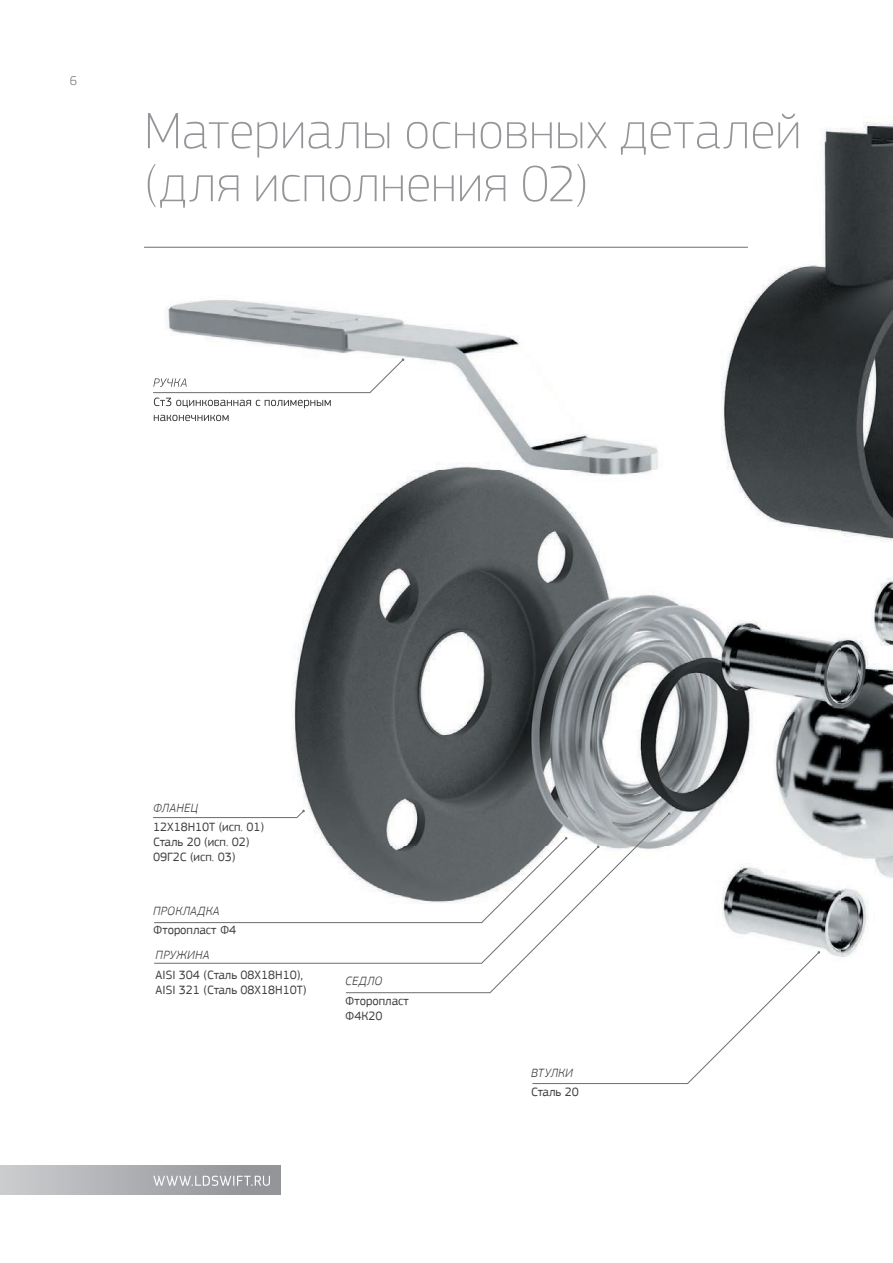
<style>
.page{position:relative;width:893px;height:1263px;background:#fff}
.page>*{position:absolute;margin:0;border:0;box-sizing:border-box;transform-origin:0 0}
.t1{font:100 52.95px/52.9px "PF Square Sans Pro";letter-spacing:.015em;color:#939598}
.t2{font:12.6px/15px "PF Square Sans Pro";color:#3e3e3f}
.t3{font:italic 300 12.6px "PF Square Sans Pro";letter-spacing:.02em;color:#3e3e3f}
</style>
<div class="page">
<img style="left:144px;top:122px;width:749px;height:872px">
<hr style="left:144px;top:247px;width:604px;height:1px;background:#6c6d70">
<svg style="left:154px;top:415px;width:75px;height:6px"></svg>
<svg style="left:153px;top:359px;width:251px;height:49px"></svg>
<svg style="left:153px;top:810px;width:151px;height:8px"></svg>
<svg style="left:346px;top:814px;width:323px;height:179px"></svg>
<svg style="left:532px;top:951px;width:288px;height:133px"></svg>
<svg style="left:154px;top:837px;width:413px;height:10px"></svg>
<svg style="left:154px;top:847px;width:444px;height:117px"></svg>
<svg style="left:70px;top:76px;width:7px;height:9px"></svg>
<div style="left:0;top:1165px;width:281px;height:30px;background:linear-gradient(to right,#cbcccf,#8e9093)"></div>
<svg style="left:153px;top:1176px;width:117px;height:10px"></svg>
<h1 class="t1" style="left:144px;top:103px;width:658px">Материалы основных деталей (для исполнения 02)</h1>
<p class="t3" style="left:153px;top:800px;width:46px">ФЛАНЕЦ</p>
<p class="t2" style="left:153px;top:819px;width:112px">12Х18Н10Т (исп. 01)<br>Сталь 20 (исп. 02)<br>09Г2С (исп. 03)</p>
<p class="t3" style="left:153px;top:903px;width:68px">ПРОКЛАДКА</p>
<p class="t2" style="left:153px;top:923px;width:85px">Фторопласт Ф4</p>
<p class="t3" style="left:156px;top:948px;width:55px">ПРУЖИНА</p>
<p class="t2" style="left:156px;top:967px;width:152px">AISI 304 (Сталь 08Х18Н10),<br>AISI 321 (Сталь 08Х18Н10Т)</p>
<p class="t3" style="left:345px;top:974px;width:39px">СЕДЛО</p>
<p class="t2" style="left:345px;top:993px;width:65px">Фторопласт<br>Ф4К20</p>
<p class="t3" style="left:531px;top:1065px;width:43px">ВТУЛКИ</p>
<p class="t2" style="left:531px;top:1084px;width:49px">Сталь 20</p>
</div>
